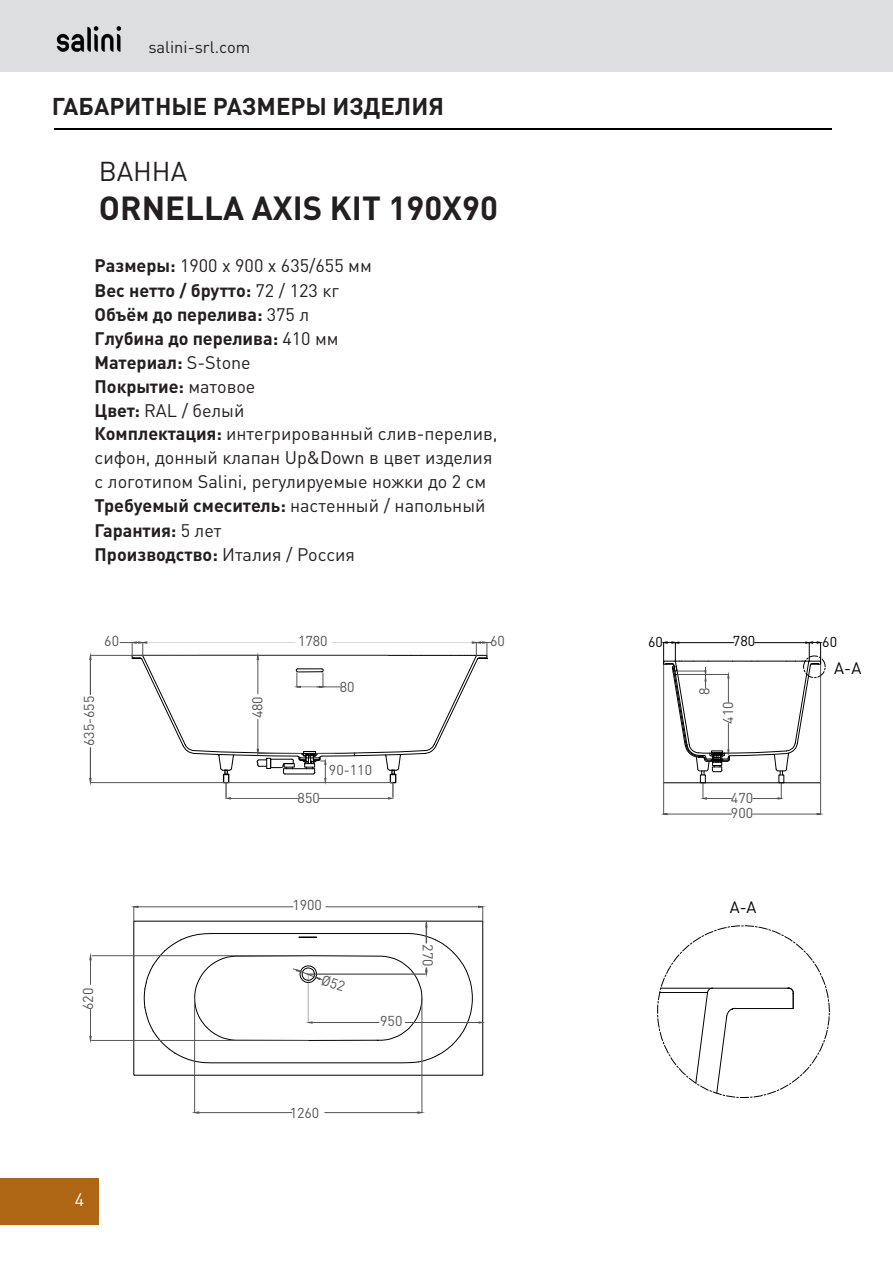
<style>
.page{position:relative;width:893px;height:1263px;background:#fff}
.page>*{position:absolute;margin:0;border:0;box-sizing:border-box;transform-origin:0 0}
.t1{font:700 33px "DIN Pro";color:#231f20}
.t2{font:27px "DIN Pro";letter-spacing:-.005em;color:#231f20}
.t3{font:700 24px "DIN Pro";color:#231f20}
.t4{font:18px/24px "DIN Pro";color:#231f20}
.t5{font:18px "DIN Pro";color:#fff}
.t6{font:16.5px "DIN Pro";color:#231f20}
.t7{font:16.35px "DIN Pro";color:#000}
.t8{font:16.2px "DIN Pro";color:#000}
.t9{font:14.25px "DIN Pro";color:#545454}
.t10{font:14.25px/15px "DIN Pro";color:#545454}
.t11{font:14.25px "DIN Pro";color:#000}
.s1{font-weight:700}
.s2{font-style:inherit}
</style>
<div class="page">
<div style="left:0;top:0;width:893px;height:72px;background:#dddee0"></div>
<img style="left:56px;top:26px;width:66px;height:26px">
<div style="left:0;top:1178px;width:98px;height:46px;background:#ae6514"></div>
<hr style="left:54px;top:128px;width:778px;height:2px;background:#000">
<svg style="left:657px;top:925px;width:173px;height:173px"></svg>
<hr style="left:90px;top:782px;width:303px;height:1px;background:#545454">
<hr style="left:90px;top:655px;width:298px;height:1px;background:#545454">
<hr style="left:90px;top:748px;width:1px;height:30px;background:#545454">
<hr style="left:90px;top:659px;width:1px;height:36px;background:#545454">
<svg style="left:89px;top:778px;width:3px;height:5px"></svg>
<svg style="left:89px;top:655px;width:3px;height:5px"></svg>
<hr style="left:194px;top:998px;width:1px;height:114px;background:#545454">
<hr style="left:422px;top:998px;width:1px;height:114px;background:#545454">
<hr style="left:199px;top:1112px;width:93px;height:1px;background:#545454">
<hr style="left:325px;top:1112px;width:93px;height:1px;background:#545454">
<svg style="left:194px;top:1111px;width:5px;height:3px"></svg>
<svg style="left:417px;top:1111px;width:6px;height:3px"></svg>
<hr style="left:92px;top:955px;width:216px;height:1px;background:#545454">
<hr style="left:92px;top:1040px;width:216px;height:1px;background:#545454">
<svg style="left:89px;top:955px;width:3px;height:29px"></svg>
<svg style="left:89px;top:1009px;width:3px;height:32px"></svg>
<svg style="left:120px;top:641px;width:371px;height:159px"></svg>
<hr style="left:664px;top:782px;width:157px;height:1px;background:#000">
<svg style="left:702px;top:783px;width:29px;height:17px"></svg>
<svg style="left:753px;top:783px;width:29px;height:17px"></svg>
<hr style="left:820px;top:664px;width:1px;height:150px;background:#545454">
<hr style="left:663px;top:664px;width:1px;height:150px;background:#545454">
<hr style="left:752px;top:814px;width:65px;height:1px;background:#545454">
<hr style="left:667px;top:814px;width:65px;height:1px;background:#545454">
<div style="left:700px;top:775px;width:5px;height:8px;border:1px solid #000"></div>
<div style="left:779px;top:775px;width:5px;height:8px;border:1px solid #000"></div>
<svg style="left:663px;top:641px;width:162px;height:134px"></svg>
<svg style="left:133px;top:905px;width:351px;height:171px"></svg>
<p class="t6" style="left:148px;top:34px;width:103px">salini-srl.com</p>
<p class="t3" style="left:52px;top:86px;width:394px">ГАБАРИТНЫЕ РАЗМЕРЫ ИЗДЕЛИЯ</p>
<p class="t2" style="left:99px;top:150px;width:90px">ВАННА</p>
<p class="t1" style="left:99px;top:181px;width:401px">ORNELLA AXIS KIT 190X90</p>
<p class="t4" style="left:95px;top:252px;width:404px"><span class="s1">Размеры:</span> 1900 x 900 x 635/655 мм<br><span class="s1">Вес нетто / брутто:</span> 72 / 123 кг<br><span class="s1">Объём до перелива:</span> 375 л<br><span class="s1">Глубина до перелива:</span> 410 мм<br><span class="s1">Материал:</span> S-Stone<br><span class="s1">Покрытие:</span> матовое<br><span class="s1">Цвет:</span> RAL / белый<br><span class="s1">Комплектация:</span> интегрированный слив-перелив, сифон, донный клапан Up&amp;Down в цвет изделия с логотипом Salini, регулируемые ножки до 2 см<br><span class="s1">Требуемый смеситель:</span> настенный / напольный<br><span class="s1">Гарантия:</span> 5 лет<br><span class="s1">Производство:</span> Италия / Россия</p>
<p class="t9" style="left:104px;top:630px;width:16px">60</p>
<p class="t9" style="left:490px;top:630px;width:16px">60</p>
<p class="t9" style="left:298px;top:630px;width:31px">1780</p>
<p class="t9" style="left:78px;top:746px;width:52px;rotate:-90deg">635-655</p>
<p class="t9" style="left:77px;top:1010px;width:24px;rotate:-90deg">620</p>
<p class="t5" style="left:75px;top:1185px;width:11px">4</p>
<p class="t9" style="left:246px;top:718px;width:24px;rotate:-90deg">480</p>
<p class="t9" style="left:340px;top:682px;width:16px">8<span class="s2">0</span></p>
<p class="t9" style="left:298px;top:786px;width:24px">850</p>
<p class="t9" style="left:329px;top:758px;width:45px">90-110</p>
<p class="t9" style="left:292px;top:894px;width:31px">1900</p>
<p class="t9" style="left:290px;top:1102px;width:31px">1260</p>
<p class="t9" style="left:380px;top:1010px;width:24px">950</p>
<p class="t10" style="left:436px;top:944px;width:24px;rotate:90deg">270</p>
<p class="t11" style="left:648px;top:632px;width:16px">60</p>
<p class="t11" style="left:733px;top:631px;width:24px">780</p>
<p class="t11" style="left:822px;top:632px;width:16px">60</p>
<p class="t10" style="left:696px;top:695px;width:9px;rotate:-90deg">8</p>
<p class="t10" style="left:720px;top:724px;width:24px;rotate:-90deg">410</p>
<p class="t10" style="left:731px;top:790px;width:24px">470<br>900</p>
<p class="t8" style="left:730px;top:895px;width:28px">А-А</p>
<p class="t7" style="left:834px;top:655px;width:29px">А-А</p>
</div>
